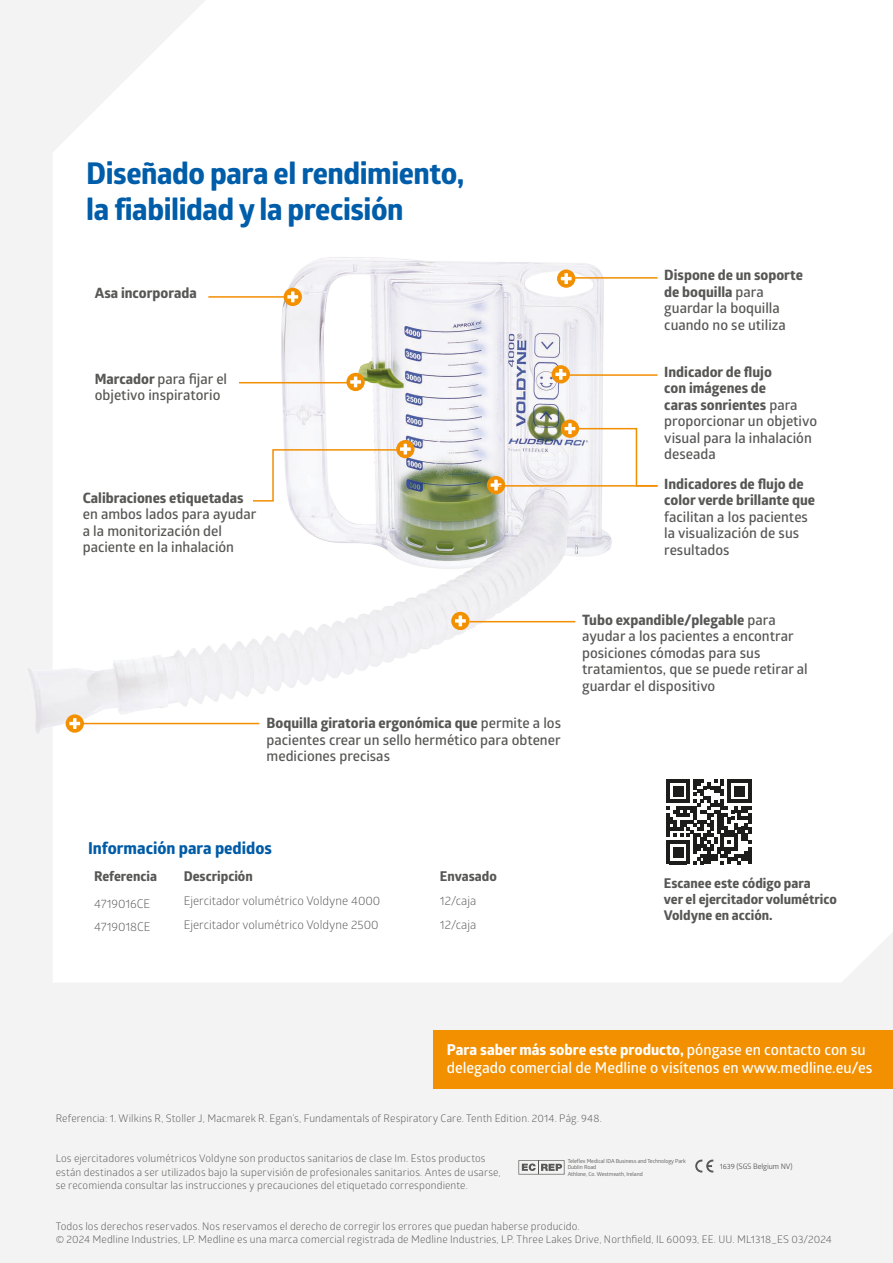
<style>
.page{position:relative;width:893px;height:1263px;background:#f3f3f3}
.page>*{position:absolute;margin:0;border:0;box-sizing:border-box;transform-origin:0 0}
.MED_-_Intro_Text{font:700 30px/36px "Globerx";letter-spacing:-.015em;color:#005da9}
.t1{font:700 16.5px "Globerx";color:#005ba7}
.MEDLINE_-_CTA{font:600 15px/18px "Glober";color:#fff}
.t2{font:600 14.25px/16.5px "Glober";color:#575756}
.t3{font:700 14.25px "Globerx";color:#575756}
.t4{font:700 13.5px/16.2px "Globerx";color:#575756}
.t5{font:12px "Glober";color:#575756}
.XSmall_Regular{font:10.5px/13.5px "Glober";letter-spacing:.01em;color:#575756}
.MEDLINE_-_Reference_Trademark{font:7.5px "Glober";letter-spacing:-.01em;color:#575756}
.MEDLINE_-_Reference_Trademark-2{font:5.55px/6.3px "Glober";letter-spacing:-.01em;color:#575756}
.s1{font-family:"Globerx";font-weight:700}
</style>
<div class="page">
<div style="left:53px;top:0;width:840px;height:982px;background:#fff"></div>
<img style="left:28px;top:219px;width:648px;height:551px">
<hr style="left:208px;top:296px;width:85px;height:2px;background:#f28e00">
<svg style="left:284px;top:288px;width:18px;height:18px"></svg>
<svg style="left:287px;top:291px;width:11px;height:11px"></svg>
<hr style="left:76px;top:723px;width:183px;height:1px;background:#f28e00">
<svg style="left:66px;top:714px;width:18px;height:19px"></svg>
<svg style="left:69px;top:718px;width:11px;height:11px"></svg>
<hr style="left:239px;top:382px;width:117px;height:1px;background:#f28e00">
<svg style="left:346px;top:373px;width:19px;height:18px"></svg>
<svg style="left:350px;top:376px;width:11px;height:11px"></svg>
<div style="left:396px;top:440px;width:18px;height:18px;background:#f39000;border-radius:50%"></div>
<svg style="left:251px;top:444px;width:160px;height:58px"></svg>
<div style="left:451px;top:612px;width:18px;height:18px;background:#f39000;border-radius:50%"></div>
<svg style="left:455px;top:615px;width:11px;height:11px"></svg>
<svg style="left:487px;top:476px;width:18px;height:18px"></svg>
<svg style="left:491px;top:480px;width:10px;height:10px"></svg>
<hr style="left:566px;top:277px;width:91px;height:2px;background:#f28e00">
<hr style="left:566px;top:374px;width:91px;height:2px;background:#f28e00">
<svg style="left:557px;top:269px;width:18px;height:19px"></svg>
<svg style="left:561px;top:273px;width:11px;height:11px"></svg>
<div style="left:552px;top:365px;width:18px;height:18px;background:#f39000;border-radius:50%"></div>
<svg style="left:555px;top:369px;width:11px;height:11px"></svg>
<svg style="left:561px;top:419px;width:18px;height:19px"></svg>
<svg style="left:564px;top:423px;width:95px;height:64px"></svg>
<hr style="left:499px;top:485px;width:158px;height:2px;background:#f28e00">
<hr style="left:469px;top:621px;width:106px;height:1px;background:#f28e00">
<svg style="left:666px;top:779px;width:85px;height:85px"></svg>
<div style="left:434px;top:1030px;width:459px;height:59px;background:#f39000"></div>
<svg style="left:695px;top:1159px;width:18px;height:13px"></svg>
<svg style="left:518px;top:1160px;width:46px;height:14px"></svg>
<p class="MED_-_Intro_Text" style="left:86px;top:155px;width:380px">Diseñado para el rendimiento, la fiabilidad y la precisión</p>
<p class="t3" style="left:95px;top:283px;width:103px">Asa incorporada</p>
<p class="t2" style="left:95px;top:370px;width:134px"><span class="s1">Marcador</span> para fijar el objetivo inspiratorio</p>
<p class="t2" style="left:83px;top:489px;width:175px"><span class="s1">Calibraciones etiquetadas </span>en ambos lados para ayudar a la monitorización del paciente en la inhalación</p>
<p class="t2" style="left:664px;top:266px;width:140px"><span class="s1">Dispone de un soporte de boquilla</span> para guardar la boquilla cuando no se utiliza</p>
<p class="t2" style="left:664px;top:363px;width:154px"><span class="s1">Indicador de flujo<br>con imágenes de<br>caras sonrientes</span> para proporcionar un objetivo visual para la inhalación deseada</p>
<p class="t2" style="left:664px;top:475px;width:152px"><span class="s1">Indicadores de flujo de color verde brillante que </span>facilitan a los pacientes la visualización de sus resultados</p>
<p class="t2" style="left:267px;top:714px;width:296px;text-align:justify"><span class="s1">Boquilla giratoria ergonómica que</span> permite a los pacientes crear un sello hermético para obtener mediciones precisas</p>
<p class="t2" style="left:582px;top:611px;width:227px"><span class="s1">Tubo expandible/plegable</span> para ayudar a los pacientes a encontrar posiciones cómodas para sus tratamientos, que se puede retirar al guardar el dispositivo</p>
<p class="t1" style="left:88px;top:836px;width:185px">Información para pedidos</p>
<p class="t4" style="left:94px;top:868px;width:64px">Referencia</p>
<p class="t4" style="left:184px;top:868px;width:71px">Descripción</p>
<p class="t4" style="left:440px;top:868px;width:58px">Envasado</p>
<p class="t5" style="left:94px;top:895px;width:58px">4719016CE</p>
<p class="t5" style="left:184px;top:893px;width:198px">Ejercitador volumétrico Voldyne 4000</p>
<p class="t5" style="left:440px;top:893px;width:38px">12/caja</p>
<p class="t5" style="left:94px;top:918px;width:58px">4719018CE</p>
<p class="t5" style="left:184px;top:916px;width:196px">Ejercitador volumétrico Voldyne 2500</p>
<p class="t5" style="left:440px;top:916px;width:38px">12/caja</p>
<p class="t4" style="left:664px;top:875px;width:174px">Escanee este código para<br>ver el ejercitador volumétrico<br>Voldyne en acción.</p>
<p class="MEDLINE_-_CTA" style="left:447px;top:1040px;width:427px"><span class="s1">Para saber más sobre este producto,</span> póngase en contacto con su delegado comercial de Medline o visítenos en www.medline.eu/es</p>
<p class="XSmall_Regular" style="left:56px;top:1111px;width:548px">Referencia: 1. Wilkins R, Stoller J, Macmarek R. Egan’s, Fundamentals of Respiratory Care. Tenth Edition. 2014. Pág. 948.</p>
<p class="XSmall_Regular" style="left:56px;top:1151px;width:447px">Los ejercitadores volumétricos Voldyne son productos sanitarios de clase Im. Estos productos están destinados a ser utilizados bajo la supervisión de profesionales sanitarios. Antes de usarse, se recomienda consultar las instrucciones y precauciones del etiquetado correspondiente.</p>
<p class="XSmall_Regular" style="left:56px;top:1219px;width:778px">Todos los derechos reservados. Nos reservamos el derecho de corregir los errores que puedan haberse producido.<br>© 2024 Medline Industries, LP. Medline es una marca comercial registrada de Medline Industries, LP. Three Lakes Drive, Northfield, IL 60093, EE. UU. ML1318_ES 03/2024</p>
<p class="MEDLINE_-_Reference_Trademark-2" style="left:568px;top:1157px;width:120px">Teleflex Medical IDA Business and Technology Park</p>
<p class="MEDLINE_-_Reference_Trademark-2" style="left:568px;top:1164px;width:77px">Dublin Road<br>Athlone, Co. Westmeath, Ireland</p>
<p class="MEDLINE_-_Reference_Trademark" style="left:720px;top:1161px;width:74px">1639 (SGS Belgium NV)</p>
</div>
